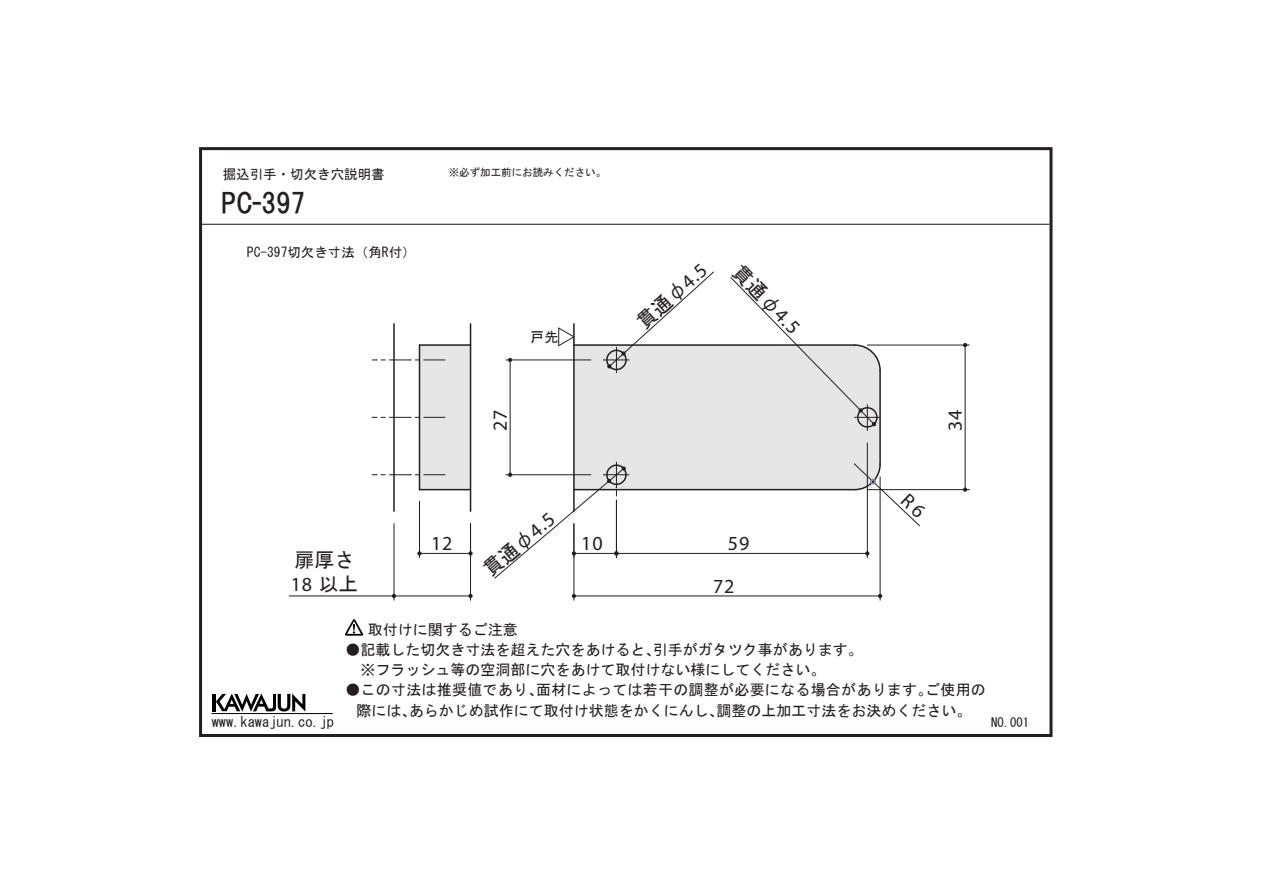
<style>
.page{position:relative;width:1263px;height:893px;background:#fff}
.page>*{position:absolute;margin:0;border:0;box-sizing:border-box;transform-origin:0 0}
.t1{font:27px "HGP Gothic E";color:#231f20}
.t2{font:19.95px "MS Gothic";color:#231f20}
.t3{font:19.95px "Myriad";letter-spacing:.045em;color:#231f20}
.t4{font:15px/19.8px "MS Gothic";color:#231f20}
.t5{font:14.4px "MS Gothic";color:#231f20}
.t6{font:14.25px "MS Gothic";color:#231f20}
.t7{font:13.5px "MS Gothic";color:#231f20}
.t8{font:12.75px "MS Gothic";color:#231f20}
.t9{font:10.5px "MS Gothic";color:#231f20}
.s1{font-family:"Myriad"}
.s2{font-family:"MS Gothic"}
</style>
<div class="page">
<div style="left:199px;top:147px;width:853px;height:590px;border:3px solid #231f20"></div>
<hr style="left:200px;top:224px;width:849px;height:1px;background:#231f20">
<svg style="left:216px;top:693px;width:89px;height:19px"></svg>
<hr style="left:213px;top:694px;width:3px;height:17px;background:#000">
<hr style="left:211px;top:713px;width:122px;height:1px;background:#000">
<svg style="left:345px;top:619px;width:19px;height:17px"></svg>
<div style="left:419px;top:345px;width:51px;height:145px;background:#e6e6e6"></div>
<hr style="left:470px;top:324px;width:1px;height:187px;background:#231f20">
<hr style="left:419px;top:345px;width:1px;height:145px;background:#231f20">
<hr style="left:419px;top:344px;width:51px;height:2px;background:#231f20">
<hr style="left:419px;top:489px;width:51px;height:1px;background:#231f20">
<hr style="left:393px;top:324px;width:2px;height:187px;background:#231f20">
<hr style="left:573px;top:524px;width:1px;height:76px;background:#231f20">
<hr style="left:880px;top:477px;width:1px;height:123px;background:#231f20">
<hr style="left:574px;top:596px;width:306px;height:1px;background:#231f20">
<hr style="left:419px;top:501px;width:1px;height:57px;background:#231f20">
<hr style="left:419px;top:553px;width:51px;height:1px;background:#231f20">
<svg style="left:468px;top:551px;width:5px;height:4px"></svg>
<svg style="left:417px;top:551px;width:5px;height:4px"></svg>
<hr style="left:470px;top:524px;width:1px;height:76px;background:#231f20">
<hr style="left:394px;top:524px;width:1px;height:76px;background:#231f20">
<hr style="left:394px;top:596px;width:76px;height:1px;background:#231f20">
<hr style="left:289px;top:596px;width:105px;height:1px;background:#231f20">
<svg style="left:468px;top:594px;width:5px;height:4px"></svg>
<hr style="left:867px;top:489px;width:102px;height:1px;background:#231f20">
<hr style="left:867px;top:345px;width:102px;height:1px;background:#231f20">
<hr style="left:965px;top:345px;width:1px;height:145px;background:#231f20">
<svg style="left:963px;top:487px;width:4px;height:5px"></svg>
<svg style="left:372px;top:360px;width:73px;height:1px"></svg>
<svg style="left:372px;top:474px;width:73px;height:1px"></svg>
<svg style="left:372px;top:417px;width:73px;height:1px"></svg>
<svg style="left:494px;top:271px;width:432px;height:308px"></svg>
<p class="t7" style="left:223px;top:167px;width:163px">掘込引手・切欠き穴説明書</p>
<p class="t9" style="left:449px;top:167px;width:159px">※必ず加工前にお読みください。</p>
<h1 class="t1" style="left:221px;top:190px;width:86px">PC-397</h1>
<p class="t7" style="left:247px;top:245px;width:170px">PC-397切欠き寸法（角R付）</p>
<p class="t6" style="left:530px;top:329px;width:30px">戸先</p>
<h2 class="t3" style="left:490px;top:431px;width:23px;rotate:-90deg">27</h2>
<h2 class="t2" style="left:633px;top:317px;width:88px;rotate:-42deg">貫通φ<span class="s1">4.5</span></h2>
<h2 class="t2" style="left:744px;top:261px;width:88px;rotate:46deg">貫通φ<span class="s1">4.5</span></h2>
<h2 class="t2" style="left:295px;top:550px;width:62px">扉厚さ</h2>
<h2 class="t3" style="left:291px;top:574px;width:69px">18 <span class="s2">以上</span></h2>
<h2 class="t2" style="left:479px;top:564px;width:88px;rotate:-40deg">貫通φ<span class="s1">4.5</span></h2>
<h2 class="t3" style="left:431px;top:533px;width:23px">12</h2>
<h2 class="t3" style="left:581px;top:533px;width:23px">10</h2>
<h2 class="t3" style="left:728px;top:533px;width:23px">59</h2>
<h2 class="t3" style="left:713px;top:576px;width:23px">72</h2>
<h2 class="t3" style="left:945px;top:431px;width:23px;rotate:-90deg">34</h2>
<p class="t5" style="left:212px;top:715px;width:124px">www.kawajun.co.jp</p>
<p class="t4" style="left:368px;top:620px;width:152px">取付けに関するご注意</p>
<p class="t4" style="left:360px;top:640px;width:504px;text-indent:-15px">●記載した切欠き寸法を超えた穴をあけると、引手がガタツク事があります。※フラッシュ等の空洞部に穴をあけて取付けない様にしてください。</p>
<p class="t4" style="left:345px;top:679px;width:642px;line-height:21.3px;text-align:center">●この寸法は推奨値であり、面材によっては若干の調整が必要になる場合があります。ご使用の際には、あらかじめ試作にて取付け状態をかくにんし、調整の上加工寸法をお決めください。</p>
<p class="t8" style="left:991px;top:716px;width:40px">NO.001</p>
</div>
